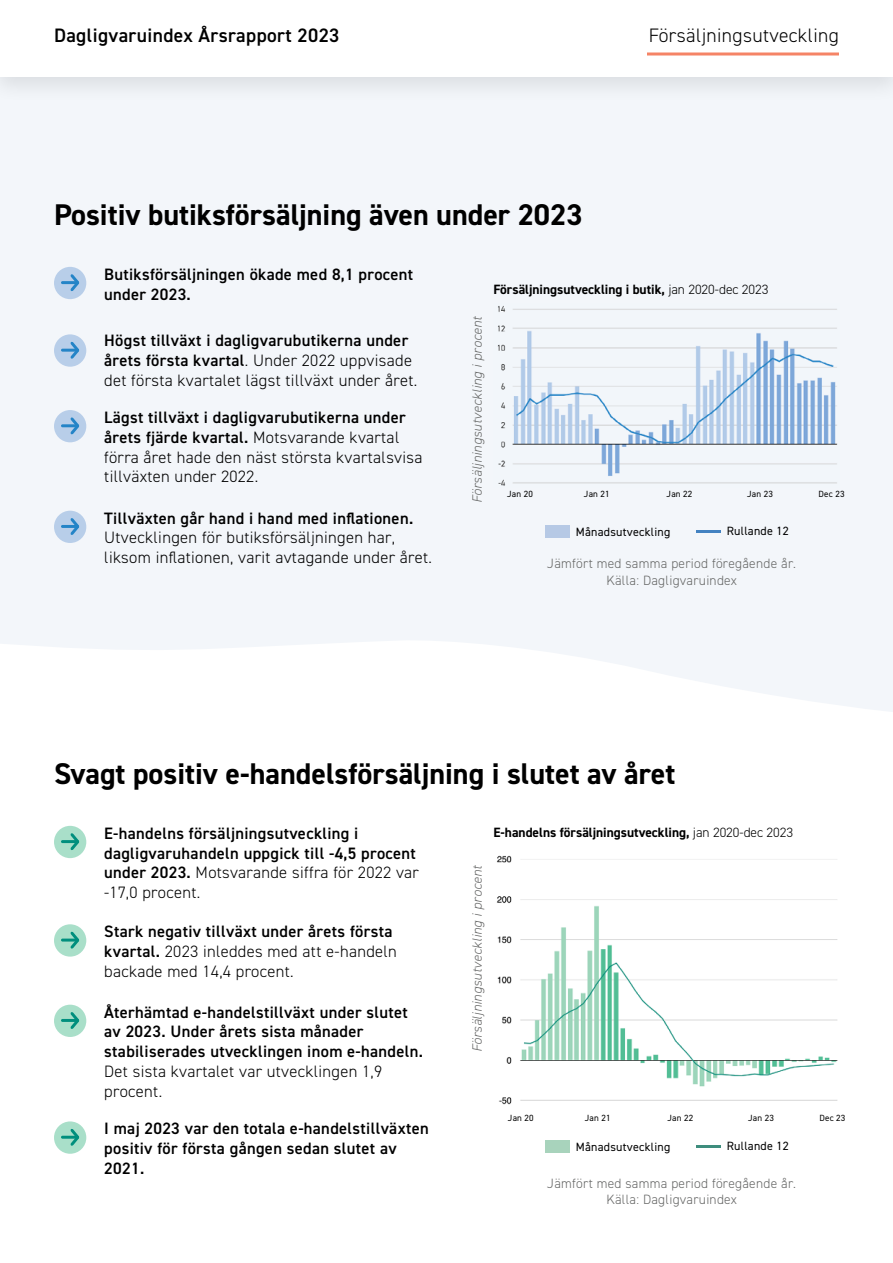
<style>
.page{position:relative;width:893px;height:1263px;background:#fff}
.page>*{position:absolute;margin:0;border:0;box-sizing:border-box;transform-origin:0 0}
.t1{font:700 30px "DIN2014";color:#000}
.t2{font:600 19.5px "DIN2014";letter-spacing:.02em;color:#000}
.t3{font:300 19.5px "DIN2014";letter-spacing:.02em;color:#000}
.t4{font:300 16.5px/19.8px "DIN2014";letter-spacing:.02em;color:#000}
.t5{font:600 16.5px/19.8px "DIN2014";letter-spacing:.02em;color:#000}
.t6{font:300 13.5px/16.2px "DIN2014";letter-spacing:.02em;color:#666766;text-align:center}
.t7{font:700 13.5px "DIN2014";color:#000}
.t8{font:italic 300 13.5px "DIN2014";letter-spacing:.02em;color:#666766}
.t9{font:12px "DIN2014";letter-spacing:.02em;color:#000}
.t10{font:9px "DIN2014";letter-spacing:.02em;color:#000}
.s1{font-weight:600}
.s2{font-weight:300}
</style>
<div class="page">
<svg style="left:0;top:104px;width:893px;height:608px;fill:#f3f6fa"></svg>
<img style="left:493px;top:304px;width:347px;height:183px">
<img style="left:497px;top:855px;width:341px;height:250px">
<div style="left:545px;top:526px;width:25px;height:12px;background:#b6c9e5"></div>
<div style="left:545px;top:1140px;width:25px;height:12px;background:#a8d3bc"></div>
<hr style="left:696px;top:531px;width:25px;height:2px;background:#4382c1">
<hr style="left:696px;top:1145px;width:25px;height:2px;background:#3e8d7d">
<div style="left:54px;top:267px;width:32px;height:32px;background:#b8cee9;border-radius:50%"></div>
<hr style="left:61px;top:281px;width:16px;height:3px;background:#2484c7">
<svg style="left:70px;top:274px;width:9px;height:17px"></svg>
<div style="left:54px;top:334px;width:32px;height:33px;background:#b8cee9;border-radius:50%"></div>
<hr style="left:61px;top:349px;width:16px;height:3px;background:#2484c7">
<svg style="left:70px;top:342px;width:9px;height:17px"></svg>
<div style="left:54px;top:410px;width:32px;height:32px;background:#b8cee9;border-radius:50%"></div>
<hr style="left:61px;top:424px;width:16px;height:3px;background:#2484c7">
<svg style="left:70px;top:417px;width:9px;height:18px"></svg>
<div style="left:54px;top:511px;width:32px;height:32px;background:#b8cee9;border-radius:50%"></div>
<hr style="left:61px;top:525px;width:16px;height:3px;background:#2484c7">
<svg style="left:70px;top:518px;width:9px;height:17px"></svg>
<div style="left:54px;top:826px;width:32px;height:32px;background:#a9dfc9;border-radius:50%"></div>
<hr style="left:61px;top:840px;width:16px;height:3px;background:#008f7d">
<svg style="left:70px;top:833px;width:9px;height:17px"></svg>
<svg style="left:54px;top:924px;width:32px;height:33px"></svg>
<hr style="left:61px;top:938px;width:16px;height:3px;background:#008f7d">
<svg style="left:70px;top:931px;width:9px;height:18px"></svg>
<div style="left:54px;top:1005px;width:32px;height:32px;background:#a9dfc9;border-radius:50%"></div>
<hr style="left:61px;top:1019px;width:16px;height:3px;background:#008f7d">
<svg style="left:70px;top:1012px;width:9px;height:17px"></svg>
<div style="left:54px;top:1121px;width:32px;height:33px;background:#a9dfc9;border-radius:50%"></div>
<hr style="left:61px;top:1136px;width:16px;height:3px;background:#008f7d">
<svg style="left:70px;top:1129px;width:9px;height:17px"></svg>
<div style="left:0;top:0;width:893px;height:104px;background:#eceff3"></div>
<div style="left:1px;top:0;width:892px;height:77px;background:#fff"></div>
<hr style="left:647px;top:53px;width:192px;height:3px;background:#f58466">
<p class="t2" style="left:54px;top:25px;width:287px">Dagligvaruindex Årsrapport 2023</p>
<p class="t3" style="left:649px;top:25px;width:192px">Försäljningsutveckling</p>
<h1 class="t1" style="left:54px;top:199px;width:530px">Positiv butiks försäljning även under 2023</h1>
<p class="t5" style="left:104px;top:264px;width:311px">Butiksförsäljningen ökade med 8,1 procent under 2023.</p>
<p class="t4" style="left:104px;top:331px;width:314px"><span class="s1">Högst tillväxt i dagligvarubutikerna under årets första kvartal</span>. Under 2022 uppvisade det första kvartalet lägst tillväxt under året.</p>
<p class="t4" style="left:104px;top:407px;width:320px"><span class="s1">Lägst tillväxt i dagligvarubutikerna under årets fjärde kvartal.</span> Motsvarande kvartal förra året hade den näst största kvartalsvisa tillväxten under 2022.</p>
<p class="t5" style="left:104px;top:508px;width:310px">Tillväxten går hand i hand med inflationen.</p>
<p class="t4" style="left:104px;top:528px;width:329px">Utvecklingen för butiksförsäljningen har, liksom inflationen, varit avtagande under året.</p>
<p class="t8" style="left:472px;top:503px;width:189px;rotate:-90deg">Försäljningsutveckling i procent</p>
<p class="t7" style="left:493px;top:282px;width:276px">Försäljningsutveckling i butik, <span class="s2">jan 2020-dec 2023</span></p>
<p class="t10" style="left:507px;top:490px;width:27px">Jan 20</p>
<p class="t10" style="left:747px;top:490px;width:27px">Jan 23</p>
<p class="t10" style="left:819px;top:490px;width:27px">Dec 23</p>
<p class="t10" style="left:584px;top:490px;width:27px">Jan 21</p>
<p class="t10" style="left:667px;top:490px;width:27px">Jan 22</p>
<p class="t9" style="left:576px;top:527px;width:96px">Månadsutveckling</p>
<p class="t9" style="left:727px;top:526px;width:63px">Rullande 12</p>
<p class="t6" style="left:547px;top:556px;width:250px">Jämfört med samma period föregående år.<br>Källa: Dagligvaruindex</p>
<h1 class="t1" style="left:54px;top:758px;width:623px">Svagt positiv e-handels försäljning i slutet av året</h1>
<p class="t5" style="left:104px;top:823px;width:316px">E-handelns försäljnings utveckling i dagligvaruhandeln uppgick till -4,5 procent under 2023. <span class="s2">Motsvarande siffra för 2022 var -17,0 procent.</span></p>
<p class="t4" style="left:104px;top:922px;width:294px"><span class="s1">Stark negativ tillväxt under årets första kvartal.</span> 2023 inleddes med att e-handeln backade med 14,4 procent.</p>
<p class="t5" style="left:104px;top:1002px;width:320px">Återhämtad e-handelstillväxt under slutet av 2023. Under årets sista månader stabiliserades utvecklingen inom e-handeln.</p>
<p class="t4" style="left:104px;top:1061px;width:280px">Det sista kvartalet var utvecklingen 1,9 procent.</p>
<p class="t5" style="left:104px;top:1119px;width:326px">I maj 2023 var den totala e-handelstillväxten positiv för första gången sedan slutet av<br>2021.</p>
<p class="t8" style="left:472px;top:1052px;width:189px;rotate:-90deg">Försäljningsutveckling i procent</p>
<p class="t7" style="left:493px;top:826px;width:301px">E-handelns försäljningsutveckling, <span class="s2">jan 2020-dec 2023</span></p>
<p class="t10" style="left:508px;top:1114px;width:27px">Jan 20</p>
<p class="t10" style="left:748px;top:1114px;width:27px">Jan 23</p>
<p class="t10" style="left:819px;top:1114px;width:27px">Dec 23</p>
<p class="t10" style="left:585px;top:1114px;width:27px">Jan 21</p>
<p class="t10" style="left:667px;top:1114px;width:27px">Jan 22</p>
<p class="t9" style="left:576px;top:1141px;width:96px">Månadsutveckling</p>
<p class="t9" style="left:727px;top:1140px;width:63px">Rullande 12</p>
<p class="t6" style="left:547px;top:1175px;width:250px">Jämfört med samma period föregående år.<br>Källa: Dagligvaruindex</p>
</div>
